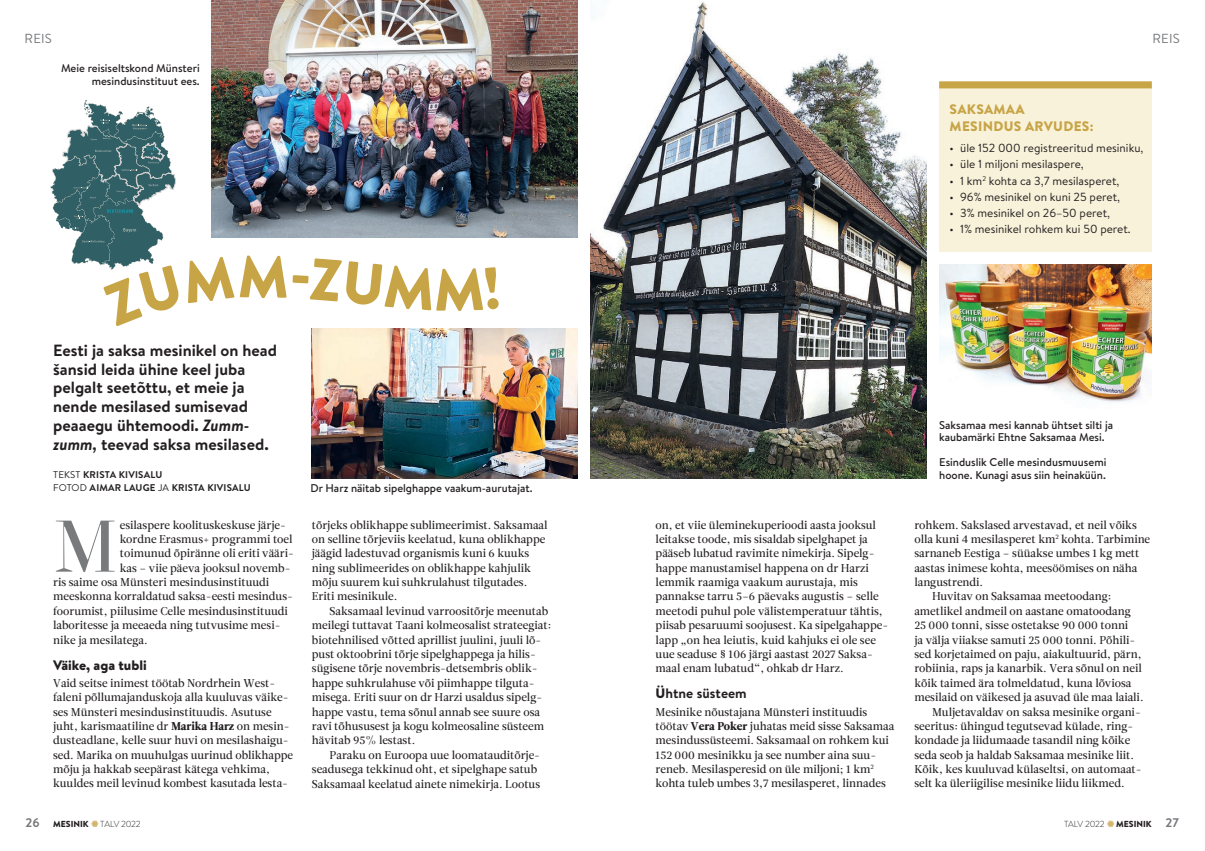
<style>
.page{position:relative;width:1205px;height:851px;background:#fff}
.page>*{position:absolute;margin:0;border:0;box-sizing:border-box;transform-origin:0 0}
.t1{font:500 72.88px "Glosa Display W01";color:#787a7b}
.t2{font:700 16.25px/18.8px "Brandon Text";color:#231f20}
.t3{font:900 13.75px/16.5px "Brandon Text";letter-spacing:.02em;color:#c7a445}
.t4{font:900 13.75px "Brandon Text";color:#231f20}
.t5{font:700 13.75px "Brandon Text";color:#231f20}
.t6{font:13.12px "Brandon Text";letter-spacing:.02em;color:#76787b}
.t7{font:11.75px "Brandon Text";color:#231f20}
.t8{font:11.25px/14.4px "Leitura News W01 Roman 2";color:#231f20}
.t9{font:500 11.25px/12.5px "Brandon Text";color:#231f20}
.t10{font:700 9.75px/13.8px "Brandon Text";letter-spacing:.02em;color:#231f20}
.t11{font:900 8.75px "Brandon Text";color:#231f20}
.t12{font:300 8.75px "Brandon Text";letter-spacing:-.02em;color:#231f20}
.s1{font-style:italic}
.s2{font-weight:400}
.s3{font-family:"Leitura News W01 Roman 4"}
.s4{font-weight:900}
.s5{font-weight:700;font-size:12.5px;color:#76787b}
</style>
<div class="page">
<svg style="left:91px;top:820px;width:8px;height:6px"></svg>
<svg style="left:1107px;top:820px;width:7px;height:6px"></svg>
<img style="left:590px;top:1px;width:336px;height:477px">
<div style="left:939px;top:85px;width:213px;height:167px;background:#f8f2da"></div>
<div style="left:939px;top:81px;width:213px;height:7px;background:#c7a445"></div>
<img style="left:211px;top:0;width:366px;height:237px">
<img style="left:939px;top:264px;width:213px;height:138px">
<img style="left:312px;top:328px;width:265px;height:151px">
<img style="left:50px;top:100px;width:449px;height:170px">
<p class="t6" style="left:25px;top:29px;width:29px">REIS</p>
<p class="t6" style="left:1152px;top:29px;width:29px">REIS</p>
<p class="t9" style="left:61px;top:62px;width:140px;text-align:right">Meie reisiseltskond Münsteri mesindusinstituut ees.</p>
<h2 class="t2" style="left:53px;top:340px;width:225px">Eesti ja saksa mesinikel on head šansid leida ühine keel juba pelgalt seetõttu, et meie ja nende mesilased sumisevad peaaegu ühtemoodi. <span class="s1">Zumm&shy;zumm,</span> teevad saksa mesilased.</h2>
<p class="t10" style="left:53px;top:467px;width:199px"><span class="s2">TEKST</span> KRISTA KIVISALU<br><span class="s2">FOTOD</span> AIMAR LAUGE <span class="s2">JA</span> KRISTA KIVISALU</p>
<h1 class="t1" style="left:53px;top:503px;width:66px">M</h1>
<p class="t8" style="left:120px;top:517px;width:168px">esilaspere koolituskeskuse järje-</p>
<p class="t8" style="left:120px;top:532px;width:174px">kordne Erasmus+ programmi toel</p>
<p class="t8" style="left:120px;top:546px;width:176px">toimunud õpiränne oli eriti vääri-</p>
<p class="t8" style="left:120px;top:560px;width:172px">kas – viie päeva jooksul novemb-</p>
<p class="t8" style="left:53px;top:575px;width:218px">ris saime osa Münsteri mesindusinstituudi</p>
<p class="t8" style="left:53px;top:589px;width:241px">meeskonna korraldatud saksa-eesti mesindus-</p>
<p class="t8" style="left:53px;top:604px;width:236px">foorumist, piilusime Celle mesindusinstituudi</p>
<p class="t8" style="left:53px;top:618px;width:229px">laboritesse ja meeaeda ning tutvusime mesi-</p>
<p class="t8" style="left:53px;top:632px;width:96px">nike ja mesilatega.</p>
<p class="t4" style="left:53px;top:655px;width:95px">Väike, aga tubli</p>
<p class="t8" style="left:53px;top:675px;width:242px">Vaid seitse inimest töötab Nordrhein West&shy;faleni põllumajanduskoja alla kuuluvas väike&shy;ses Münsteri mesindusinstituudis. Asutuse juht, karismaatiline dr <span class="s3">Marika Harz</span> on mesin&shy;dusteadlane, kelle suur huvi on mesilashaigu&shy;sed. Marika on muuhulgas uurinud oblikhappe mõju ja hakkab seepärast kätega vehkima, kuuldes meil levinud kombest kasutada lesta-</p>
<p class="t9" style="left:311px;top:481px;width:223px">Dr Harz näitab sipelghappe vaakum-aurutajat.</p>
<p class="t8" style="left:312px;top:517px;width:237px">tõrjeks oblikhappe sublimeerimist. Saksamaal on selline tõrjeviis keelatud, kuna oblikhappe jäägid ladestuvad organismis kuni 6 kuuks ning sublimeerides on oblikhappe kahjulik mõju suurem kui suhkrulahust tilgutades.<br>Eriti mesinikule.</p>
<p class="t8" style="left:312px;top:604px;width:241px;text-indent:18px">Saksamaal levinud varroositõrje meenutab meilegi tuttavat Taani kolmeosalist strateegiat: biotehnilised võtted aprillist juulini, juuli lõ&shy;pust oktoobrini tõrje sipelghappega ja hilis&shy;sügisene tõrje novembris-detsembris oblik&shy;happe suhkrulahuse või piimhappe tilguta&shy;misega. Eriti suur on dr Harzi usaldus sipelg&shy;happe vastu, tema sõnul annab see suure osa ravi tõhususest ja kogu kolmeosaline süsteem hävitab 95% lestast.</p>
<p class="t8" style="left:312px;top:747px;width:230px;text-indent:18px">Paraku on Euroopa uue loomatauditõrje&shy;seadusega tekkinud oht, et sipelghape satub<br>Saksamaal keelatud ainete nimekirja. Lootus</p>
<p class="t3" style="left:949px;top:101px;width:145px">SAKSAMAA<br>MESINDUS ARVUDES:</p>
<p class="t7" style="left:949px;top:140px;width:195px">• üle 152 000 registreeritud mesiniku,</p>
<p class="t7" style="left:949px;top:156px;width:136px">• üle 1 miljoni mesilaspere,</p>
<p class="t7" style="left:949px;top:172px;width:171px">• 1 km<sup>2</sup> kohta ca 3,7 mesilasperet,</p>
<p class="t7" style="left:949px;top:188px;width:172px">• 96% mesinikel on kuni 25 peret,</p>
<p class="t7" style="left:949px;top:205px;width:162px">• 3% mesinikel on 26–50 peret,</p>
<p class="t7" style="left:949px;top:221px;width:183px">• 1% mesinikel rohkem kui 50 peret.</p>
<p class="t8" style="left:656px;top:517px;width:234px">on, et viie üleminekuperioodi aasta jooksul leitakse toode, mis sisaldab sipelghapet ja pääseb lubatud ravimite nimekirja. Sipelg&shy;happe manustamisel happena on dr Harzi lemmik raamiga vaakum aurustaja, mis pannakse tarru 5–6 päevaks augustis – selle meetodi puhul pole välistemperatuur tähtis, piisab pesaruumi soojusest. Ka sipelgahappe&shy;lapp „on hea leiutis, kuid kahjuks ei ole see uue seaduse § 106 järgi aastast 2027 Saksa&shy;maal enam lubatud“, ohkab dr Harz.</p>
<p class="t5" style="left:656px;top:684px;width:93px"><span class="s4">Ü</span>htne süsteem</p>
<p class="t8" style="left:656px;top:704px;width:240px">Mesinike nõustajana Münsteri instituudis töötav <span class="s3">Vera Poker</span> juhatas meid sisse Saksamaa mesindussüsteemi. Saksamaal on rohkem kui 152 000 mesinikku ja see number aina suu&shy;reneb. Mesilasperesid on üle miljoni; 1 km<sup>2 </sup>kohta tuleb umbes 3,7 mesilasperet, linnades</p>
<p class="t9" style="left:939px;top:418px;width:175px">Saksamaa mesi kannab ühtset silti ja kaubamärki Ehtne Saksamaa Mesi.</p>
<p class="t9" style="left:939px;top:455px;width:169px">Esinduslik Celle mesindusmuusemi hoone. Kunagi asus siin heinaküün.</p>
<p class="t8" style="left:914px;top:517px;width:224px">rohkem. Sakslased arvestavad, et neil võiks</p>
<p class="t8" style="left:914px;top:532px;width:237px">olla kuni 4 mesilasperet km<sup>2</sup> kohta. Tarbimine</p>
<p class="t8" style="left:914px;top:546px;width:227px">sarnaneb Eestiga – süüakse umbes 1 kg mett</p>
<p class="t8" style="left:914px;top:560px;width:225px">aastas inimese kohta, meesöömises on näha</p>
<p class="t8" style="left:914px;top:575px;width:70px">langustrendi.</p>
<p class="t8" style="left:932px;top:589px;width:181px">Huvitav on Saksamaa meetoodang:</p>
<p class="t8" style="left:914px;top:604px;width:218px">ametlikel andmeil on aastane omatoodang</p>
<p class="t8" style="left:914px;top:618px;width:215px">25 000 tonni, sisse ostetakse 90 000 tonni</p>
<p class="t8" style="left:914px;top:632px;width:222px">ja välja viiakse samuti 25 000 tonni. Põhili-</p>
<p class="t8" style="left:914px;top:647px;width:229px">sed korjetaimed on paju, aiakultuurid, pärn,</p>
<p class="t8" style="left:914px;top:661px;width:229px">robiinia, raps ja kanarbik. Vera sõnul on neil</p>
<p class="t8" style="left:914px;top:675px;width:219px">kõik taimed ära tolmeldatud, kuna lõviosa</p>
<p class="t8" style="left:914px;top:690px;width:231px">mesilaid on väikesed ja asuvad üle maa laiali.</p>
<p class="t8" style="left:932px;top:704px;width:210px">Muljetavaldav on saksa mesinike organi-</p>
<p class="t8" style="left:914px;top:719px;width:221px">seeritus: ühingud tegutsevad külade, ring-</p>
<p class="t8" style="left:914px;top:733px;width:217px">kondade ja liidumaade tasandil ning kõike</p>
<p class="t8" style="left:914px;top:747px;width:221px">seda seob ja haldab Saksamaa mesinike liit.</p>
<p class="t8" style="left:914px;top:762px;width:229px">Kõik, kes kuuluvad külaseltsi, on automaat-</p>
<p class="t8" style="left:914px;top:776px;width:212px">selt ka üleriigilise mesinike liidu liikmed.</p>
<p class="t11" style="left:26px;top:817px;width:65px"><span class="s5">26</span> MESINIK</p>
<p class="t12" style="left:100px;top:817px;width:42px">TALV 2022</p>
<p class="t12" style="left:1064px;top:817px;width:42px">TALV 2022</p>
<p class="t11" style="left:1116px;top:817px;width:64px">MESINIK <span class="s5">27</span></p>
</div>
